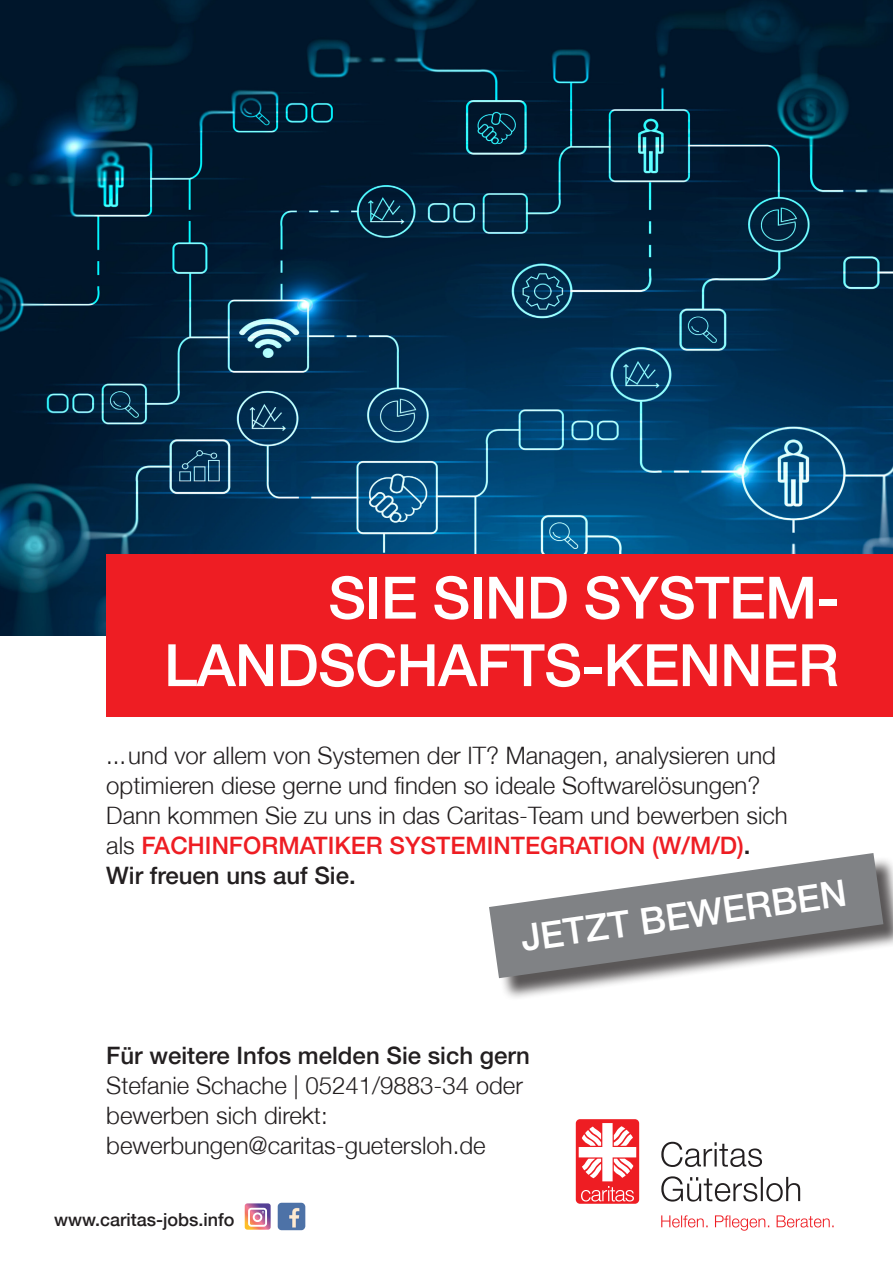
<style>
.page{position:relative;width:893px;height:1263px;background:#fff}
.page>*{position:absolute;margin:0;border:0;box-sizing:border-box;transform-origin:0 0}
.t1{font:500 58.5px "Helvetica Neue";letter-spacing:-.015em;color:#fff}
.t2{font:500 36.75px "Helvetica Neue";color:#fff}
.t3{font:300 24px/30px "Helvetica Neue";color:#231f20}
.t4{font:500 24px "Helvetica Neue";color:#231f20}
.t5{font:500 18px "Helvetica Neue";color:#231f20}
.s1{font-weight:500;color:#ee1d23}
.s2{font-weight:500}
</style>
<div class="page">
<img style="left:0;top:0;width:893px;height:636px">
<div style="left:106px;top:554px;width:787px;height:162px;background:#ee1d23"></div>
<div style="left:576px;top:1119px;width:63px;height:85px;background:#ee1d23;border-radius:4px"></div>
<svg style="left:579px;top:1123px;width:57px;height:78px"></svg>
<svg style="left:661px;top:1176px;width:139px;height:25px"></svg>
<svg style="left:661px;top:1142px;width:101px;height:25px"></svg>
<svg style="left:661px;top:1215px;width:173px;height:16px"></svg>
<svg style="left:245px;top:1203px;width:26px;height:27px"></svg>
<img style="left:278px;top:1202px;width:28px;height:28px">
<div style="left:492px;top:856px;width:401px;height:145px;background:#231f20;opacity:.75"></div>
<svg style="left:489px;top:853px;width:394px;height:125px;fill:#808285"></svg>
<p class="t1" style="left:328px;top:563px;width:512px">SIE SIND SYSTEM-</p>
<p class="t1" style="left:164px;top:630px;width:677px">LANDSCHAFTS-KENNER</p>
<p class="t3" style="left:106px;top:740px;width:683px">...und vor allem von Systemen der IT? Managen, analysieren und optimieren diese gerne und finden so ideale Softwarelösungen?<br>Dann kommen Sie zu uns in das Caritas-Team und bewerben sich als <span class="s1">FACHINFORMATIKER SYSTEMINTEGRATION (W/M/D)</span><span class="s2">.</span></p>
<p class="t4" style="left:106px;top:861px;width:251px">Wir freuen uns auf Sie.</p>
<p class="t2" style="left:518px;top:917px;width:330px;rotate:-8deg">JETZT BEWERBEN</p>
<p class="t4" style="left:106px;top:1041px;width:425px">Für weitere Infos melden Sie sich gern</p>
<p class="t3" style="left:106px;top:1070px;width:418px">Stefanie Schache | 05241/9883-34 oder</p>
<p class="t3" style="left:106px;top:1100px;width:223px">bewerben sich direkt:</p>
<p class="t3" style="left:106px;top:1130px;width:381px">bewerbungen@caritas-guetersloh.de</p>
<p class="t5" style="left:54px;top:1208px;width:182px">www.caritas-jobs.info</p>
</div>
